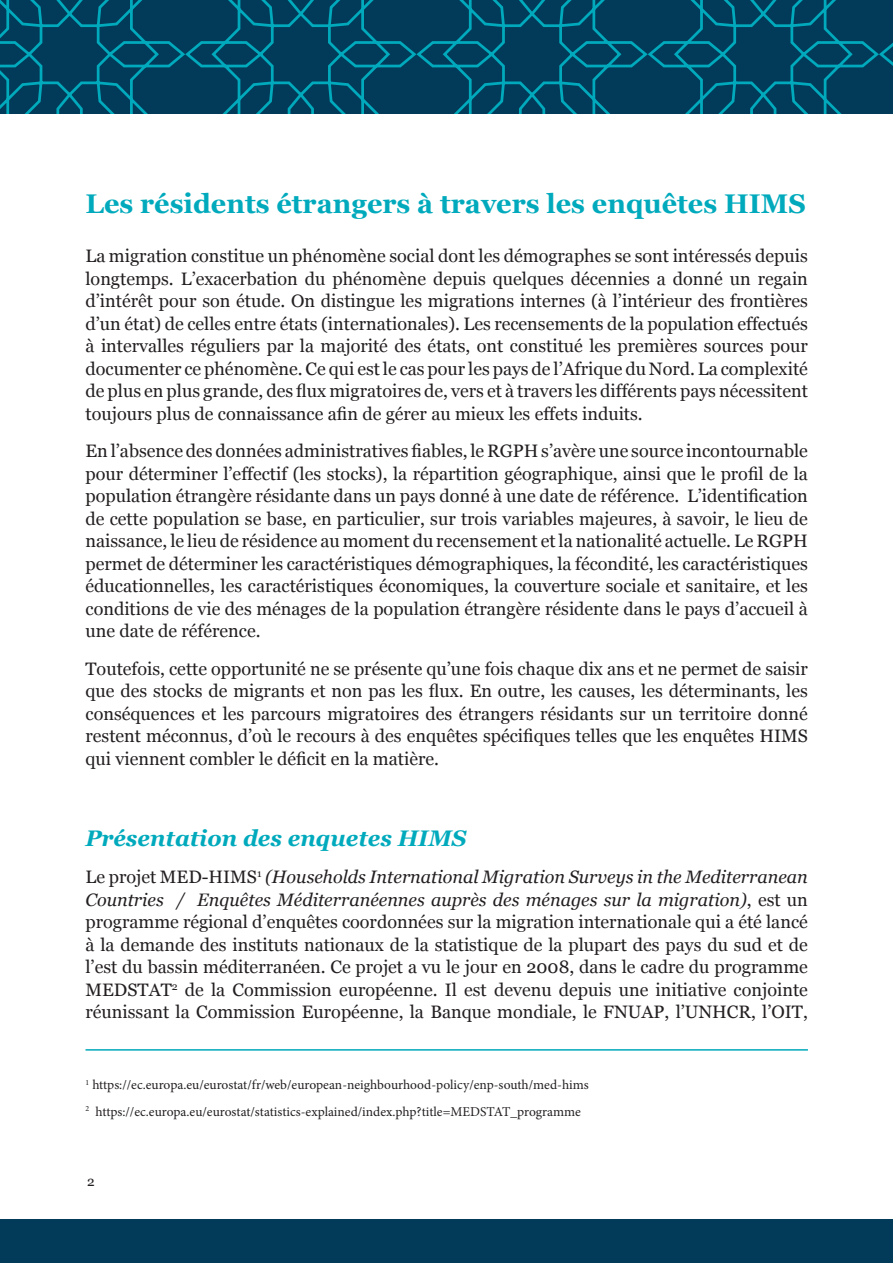
<style>
.page{position:relative;width:893px;height:1263px;background:#fff}
.page>*{position:absolute;margin:0;border:0;box-sizing:border-box;transform-origin:0 0}
.t1{font:700 27px "Georgia";color:#00aabc}
.t2{font:italic 700 22.5px "Georgia";color:#00aabc}
.t3{font:18px/22.5px "Georgia";color:#231f20;text-align:justify}
.t4{font:13.5px/26.7px "Minion Pro";color:#231f20}
.t5{font:13.5px "Georgia";color:#231f20}
.s1{font-style:italic}
</style>
<div class="page">
<div style="left:0;top:1220px;width:893px;height:43px;background:#023b5a"></div>
<svg style="left:0;top:0;width:893px;height:114px;background:#014966"></svg>
<hr style="left:86px;top:1049px;width:722px;height:1px;background:#00aabc">
<h1 class="t1" style="left:86px;top:183px;width:722px">Les résidents étrangers à travers les enquêtes HIMS</h1>
<p class="t3" style="left:86px;top:245px;width:724px">La migration constitue un phénomène social dont les démographes se sont intéressés depuis longtemps. L’exacerbation du phénomène depuis quelques décennies a donné un regain d’intérêt pour son étude. On distingue les migrations internes (à l’intérieur des frontières d’un état) de celles entre états (internationales). Les recensements de la population effectués à intervalles réguliers par la majorité des états, ont constitué les premières sources pour documenter ce phénomène. Ce qui est le cas pour les pays de l’Afrique du Nord. La complexité de plus en plus grande, des flux migratoires de, vers et à travers les différents pays nécessitent toujours plus de connaissance afin de gérer au mieux les effets induits.</p>
<p class="t3" style="left:86px;top:440px;width:724px">En l’absence des données administratives fiables, le RGPH s’avère une source incontournable pour déterminer l’effectif (les stocks), la répartition géographique, ainsi que le profil de la population étrangère résidante dans un pays donné à une date de référence. L’identification de cette population se base, en particulier, sur trois variables majeures, à savoir, le lieu de naissance, le lieu de résidence au moment du recensement et la nationalité actuelle. Le RGPH permet de déterminer les caractéristiques démographiques, la fécondité, les caractéristiques éducationnelles, les caractéristiques économiques, la couverture sociale et sanitaire, et les conditions de vie des ménages de la population étrangère résidente dans le pays d’accueil à une date de référence.</p>
<p class="t3" style="left:86px;top:657px;width:724px">Toutefois, cette opportunité ne se présente qu’une fois chaque dix ans et ne permet de saisir que des stocks de migrants et non pas les flux. En outre, les causes, les déterminants, les conséquences et les parcours migratoires des étrangers résidants sur un territoire donné restent méconnus, d’où le recours à des enquêtes spécifiques telles que les enquêtes HIMS qui viennent combler le déficit en la matière.</p>
<p class="t2" style="left:86px;top:821px;width:382px">Présentation des enquetes HIMS</p>
<p class="t3" style="left:86px;top:866px;width:724px">Le projet MED-HIMS<sup>1</sup> <span class="s1">(Households International Migration Surveys in the Mediterranean Countries / Enquêtes Méditerranéennes auprès des ménages sur la migration)</span>, est un programme régional d’enquêtes coordonnées sur la migration internationale qui a été lancé à la demande des instituts nationaux de la statistique de la plupart des pays du sud et de l’est du bassin méditerranéen. Ce projet a vu le jour en 2008, dans le cadre du programme MEDSTAT<sup>2</sup> de la Commission européenne. Il est devenu depuis une initiative conjointe réunissant la Commission Européenne, la Banque mondiale, le FNUAP, l’UNHCR, l’OIT,</p>
<p class="t4" style="left:86px;top:1071px;width:505px"><sup>1</sup> https://ec.europa.eu/eurostat/fr/web/european-neighbourhood-policy/enp-south/med-hims<br><sup>2</sup> https://ec.europa.eu/eurostat/statistics-explained/index.php?title=MEDSTAT_programme</p>
<p class="t5" style="left:87px;top:1174px;width:9px">2</p>
</div>
